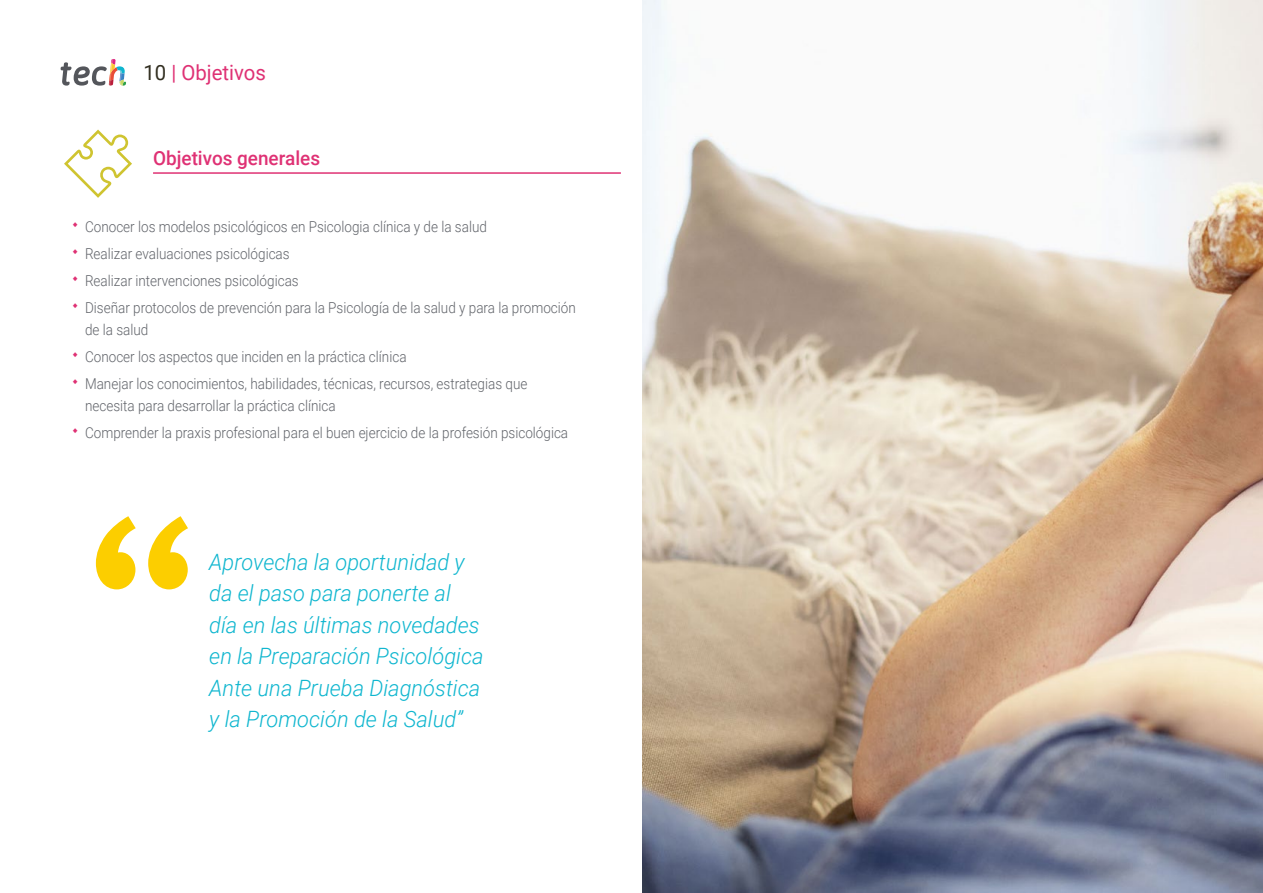
<style>
.page{position:relative;width:1263px;height:893px;background:#fff}
.page>*{position:absolute;margin:0;border:0;box-sizing:border-box;transform-origin:0 0}
.t1{font:italic 300 22.5px/31.5px "Roboto";color:#0fb6cf}
.t2{font:21px "Roboto";color:#df3174}
.t3{font:500 19.5px "Roboto";color:#df3174}
.t4{font:300 15px/26.7px "Roboto";color:#61646a;scale:.9 1}
.s1{color:#312e20}
</style>
<div class="page">
<img style="left:642px;top:0;width:621px;height:893px">
<hr style="left:153px;top:173px;width:468px;height:1px;background:#df3174">
<svg style="left:64px;top:130px;width:68px;height:68px"></svg>
<svg style="left:61px;top:59px;width:65px;height:27px"></svg>
<svg style="left:96px;top:516px;width:92px;height:73px"></svg>
<h2 class="t2" style="left:144px;top:57px;width:124px"><span class="s1">10</span> | Objetivos</h2>
<h3 class="t3" style="left:153px;top:144px;width:169px">Objetivos generales</h3>
<p class="t4" style="left:85px;top:213px;width:547px">Conocer los modelos psicológicos en Psicologia clínica y de la salud<br>Realizar evaluaciones psicológicas<br>Realizar intervenciones psicológicas<br>Diseñar protocolos de prevención para la Psicología de la salud y para la promoción</p>
<p class="t4" style="left:85px;top:316px;width:493px">de la salud<br>Conocer los aspectos que inciden en la práctica clínica<br>Manejar los conocimientos, habilidades, técnicas, recursos, estrategias que</p>
<p class="t4" style="left:85px;top:392px;width:538px">necesita para desarrollar la práctica clínica<br>Comprender la praxis profesional para el buen ejercicio de la profesión psicológica</p>
<h1 class="t1" style="left:209px;top:545px;width:276px">Aprovecha la oportunidad y da el paso para ponerte al día en las últimas novedades en la Preparación Psicológica<br>Ante una Prueba Diagnóstica y la Promoción de la Salud”</h1>
</div>
